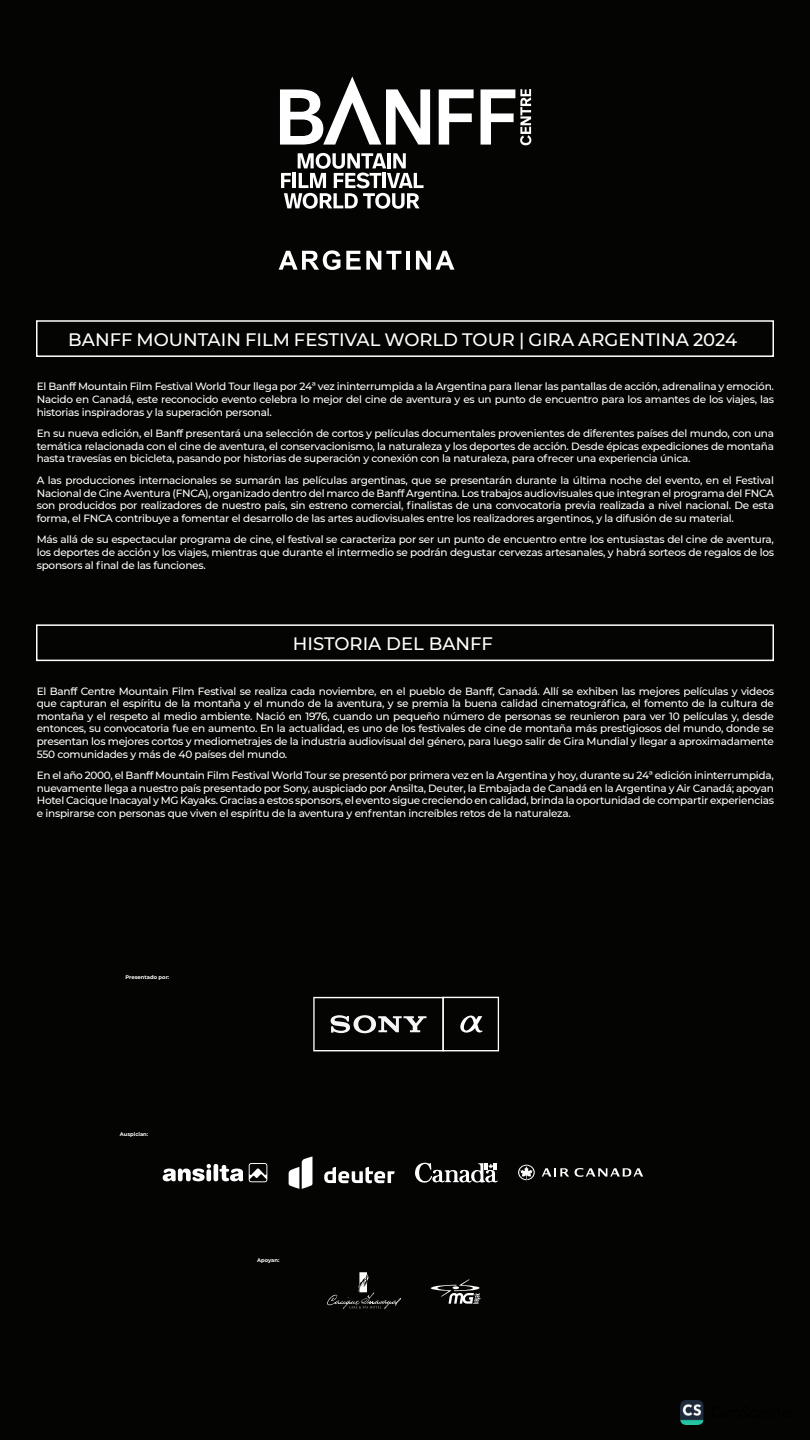
<style>
.page{position:relative;width:810px;height:1440px;background:#040503}
.page>*{position:absolute;margin:0;border:0;box-sizing:border-box;transform-origin:0 0}
.t1{font:500 18px "Montserrat";color:#fff}
.t2{font:500 10.5px/12.6px "Montserrat";letter-spacing:-.025em;color:#fff;text-align:justify}
.t3{font:700 5.25px "Montserrat";color:#fff}
</style>
<div class="page">
<svg style="left:281px;top:153px;width:143px;height:56px"></svg>
<svg style="left:439px;top:89px;width:35px;height:56px"></svg>
<svg style="left:280px;top:76px;width:150px;height:69px"></svg>
<svg style="left:481px;top:89px;width:50px;height:56px"></svg>
<svg style="left:279px;top:250px;width:61px;height:20px"></svg>
<svg style="left:346px;top:251px;width:55px;height:19px"></svg>
<hr style="left:406px;top:251px;width:4px;height:19px;background:#fff">
<svg style="left:416px;top:251px;width:38px;height:19px"></svg>
<svg style="left:415px;top:1162px;width:83px;height:21px"></svg>
<svg style="left:313px;top:997px;width:186px;height:54px"></svg>
<svg style="left:430px;top:1280px;width:51px;height:24px"></svg>
<svg style="left:327px;top:1272px;width:74px;height:37px"></svg>
<div style="left:36px;top:320px;width:738px;height:37px;border:2px solid #fff"></div>
<div style="left:36px;top:624px;width:738px;height:37px;border:2px solid #fff"></div>
<svg style="left:518px;top:1165px;width:17px;height:16px"></svg>
<svg style="left:542px;top:1168px;width:27px;height:9px"></svg>
<svg style="left:575px;top:1168px;width:68px;height:9px"></svg>
<svg style="left:163px;top:1164px;width:48px;height:17px"></svg>
<hr style="left:214px;top:1164px;width:4px;height:17px;background:#fff;border-radius:2px">
<svg style="left:219px;top:1163px;width:49px;height:20px"></svg>
<svg style="left:324px;top:1167px;width:71px;height:16px"></svg>
<svg style="left:289px;top:1156px;width:23px;height:33px"></svg>
<img style="left:681px;top:1401px;width:23px;height:23px">
<h1 class="t1" style="left:68px;top:327px;width:671px">BANFF MOUNTAIN FILM FESTIVAL WORLD TOUR | GIRA ARGENTINA 2024</h1>
<p class="t2" style="left:37px;top:380px;width:739px">El Banff Mountain Film Festival World Tour llega por 24ª vez ininterrumpida a la Argentina para llenar las pantallas de acción, adrenalina y emoción.<br>Nacido en Canadá, este reconocido evento celebra lo mejor del cine de aventura y es un punto de encuentro para los amantes de los viajes, las historias inspiradoras y la superación personal.</p>
<p class="t2" style="left:37px;top:427px;width:739px">En su nueva edición, el Banff presentará una selección de cortos y películas documentales provenientes de diferentes países del mundo, con una temática relacionada con el cine de aventura, el conservacionismo, la naturaleza y los deportes de acción. Desde épicas expediciones de montaña hasta travesías en bicicleta, pasando por historias de superación y conexión con la naturaleza, para ofrecer una experiencia única.</p>
<p class="t2" style="left:37px;top:474px;width:739px">A las producciones internacionales se sumarán las películas argentinas, que se presentarán durante la última noche del evento, en el Festival Nacional de Cine Aventura (FNCA), organizado dentro del marco de Banff Argentina. Los trabajos audiovisuales que integran el programa del FNCA son producidos por realizadores de nuestro país, sin estreno comercial, finalistas de una convocatoria previa realizada a nivel nacional. De esta forma, el FNCA contribuye a fomentar el desarrollo de las artes audiovisuales entre los realizadores argentinos, y la difusión de su material.</p>
<p class="t2" style="left:37px;top:533px;width:739px">Más allá de su espectacular programa de cine, el festival se caracteriza por ser un punto de encuentro entre los entusiastas del cine de aventura, los deportes de acción y los viajes, mientras que durante el intermedio se podrán degustar cervezas artesanales, y habrá sorteos de regalos de los sponsors al final de las funciones.</p>
<h1 class="t1" style="left:293px;top:632px;width:202px">HISTORIA DEL BANFF</h1>
<p class="t2" style="left:37px;top:684px;width:739px">El Banff Centre Mountain Film Festival se realiza cada noviembre, en el pueblo de Banff, Canadá. Allí se exhiben las mejores películas y videos que capturan el espíritu de la montaña y el mundo de la aventura, y se premia la buena calidad cinematográfica, el fomento de la cultura de montaña y el respeto al medio ambiente. Nació en 1976, cuando un pequeño número de personas se reunieron para ver 10 películas y, desde entonces, su convocatoria fue en aumento. En la actualidad, es uno de los festivales de cine de montaña más prestigiosos del mundo, donde se presentan los mejores cortos y mediometrajes de la industria audiovisual del género, para luego salir de Gira Mundial y llegar a aproximadamente 550 comunidades y más de 40 países del mundo.</p>
<p class="t2" style="left:37px;top:769px;width:739px">En el año 2000, el Banff Mountain Film Festival World Tour se presentó por primera vez en la Argentina y hoy, durante su 24ª edición ininterrumpida, nuevamente llega a nuestro país presentado por Sony, auspiciado por Ansilta, Deuter, la Embajada de Canadá en la Argentina y Air Canadá; apoyan Hotel Cacique Inacayal y MG Kayaks. Gracias a estos sponsors, el evento sigue creciendo en calidad, brinda la oportunidad de compartir experiencias e inspirarse con personas que viven el espíritu de la aventura y enfrentan increíbles retos de la naturaleza.</p>
<p class="t3" style="left:125px;top:974px;width:45px">Presentado por:</p>
<p class="t3" style="left:120px;top:1130px;width:30px">Auspician:</p>
<p class="t3" style="left:257px;top:1256px;width:24px">Apoyan:</p>
</div>
